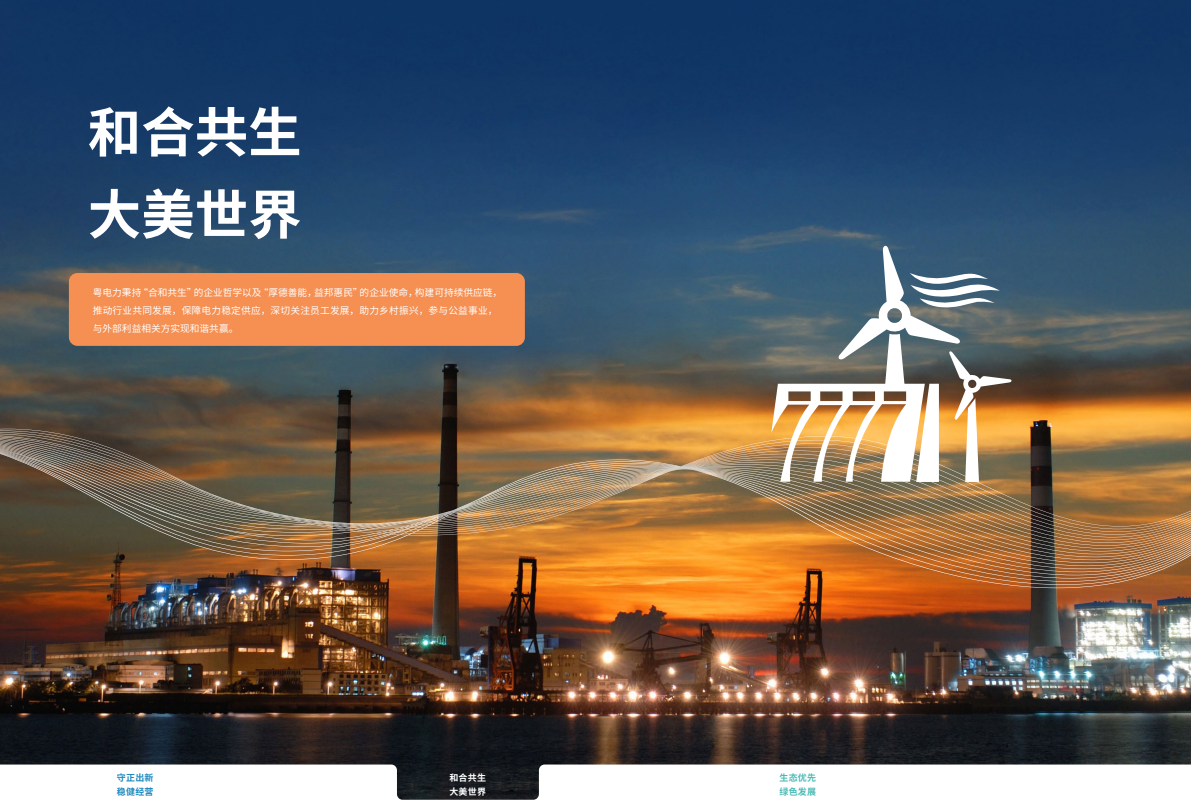
<style>
.page{position:relative;width:1191px;height:808px;background:#fff}
.page>*{position:absolute;margin:0;border:0;box-sizing:border-box;transform-origin:0 0}
.t1{font:700 53.5px/82.2px "Source Han Sans CN";color:#fff}
.t2{font:9.7px/18px "Source Han Sans CN";color:#fff}
.t3{font:700 9px/14px "Source Han Sans CN";letter-spacing:.02em;color:#1f89be}
.t4{font:700 9px/14px "Source Han Sans CN";letter-spacing:.02em;color:#4bbbb6}
.t5{font:700 9px/14px "Source Han Sans CN";letter-spacing:.02em;color:#fff}
</style>
<div class="page">
<img style="left:0;top:0;width:1191px;height:764px">
<svg style="left:0;top:764px;width:1191px;height:36px"></svg>
<img style="left:0;top:585px;width:1191px;height:3px">
<img style="left:0;top:582px;width:1191px;height:3px">
<img style="left:0;top:578px;width:1191px;height:4px">
<img style="left:0;top:575px;width:1191px;height:3px">
<img style="left:0;top:572px;width:1191px;height:3px">
<img style="left:0;top:569px;width:1191px;height:3px">
<img style="left:0;top:566px;width:1191px;height:3px">
<img style="left:0;top:563px;width:1191px;height:3px">
<img style="left:0;top:560px;width:1191px;height:3px">
<img style="left:0;top:557px;width:1191px;height:3px">
<img style="left:0;top:554px;width:1191px;height:3px">
<img style="left:0;top:551px;width:1191px;height:3px">
<img style="left:0;top:548px;width:1191px;height:3px">
<img style="left:0;top:543px;width:1191px;height:3px">
<img style="left:0;top:540px;width:1191px;height:3px">
<img style="left:0;top:537px;width:1191px;height:3px">
<img style="left:0;top:429px;width:1191px;height:106px">
<div style="left:69px;top:273px;width:456px;height:73px;background:#f58f52;border-radius:9px"></div>
<svg style="left:771px;top:244px;width:241px;height:238px"></svg>
<h1 class="t1" style="left:88px;top:92px;width:216px">和合共生大美世界</h1>
<p class="t2" style="left:93px;top:283px;width:411px">粤电力秉持“合和共生”的企业哲学以及“厚德善能，益邦惠民”的企业使命，构建可持续供应链，推动行业共同发展，保障电力稳定供应，深切关注员工发展，助力乡村振兴，参与公益事业，与外部利益相关方实现和谐共赢。</p>
<p class="t3" style="left:117px;top:771px;width:38px">守正出新稳健经营</p>
<p class="t4" style="left:779px;top:771px;width:38px">生态优先绿色发展</p>
<p class="t5" style="left:449px;top:771px;width:38px">和合共生大美世界</p>
</div>
